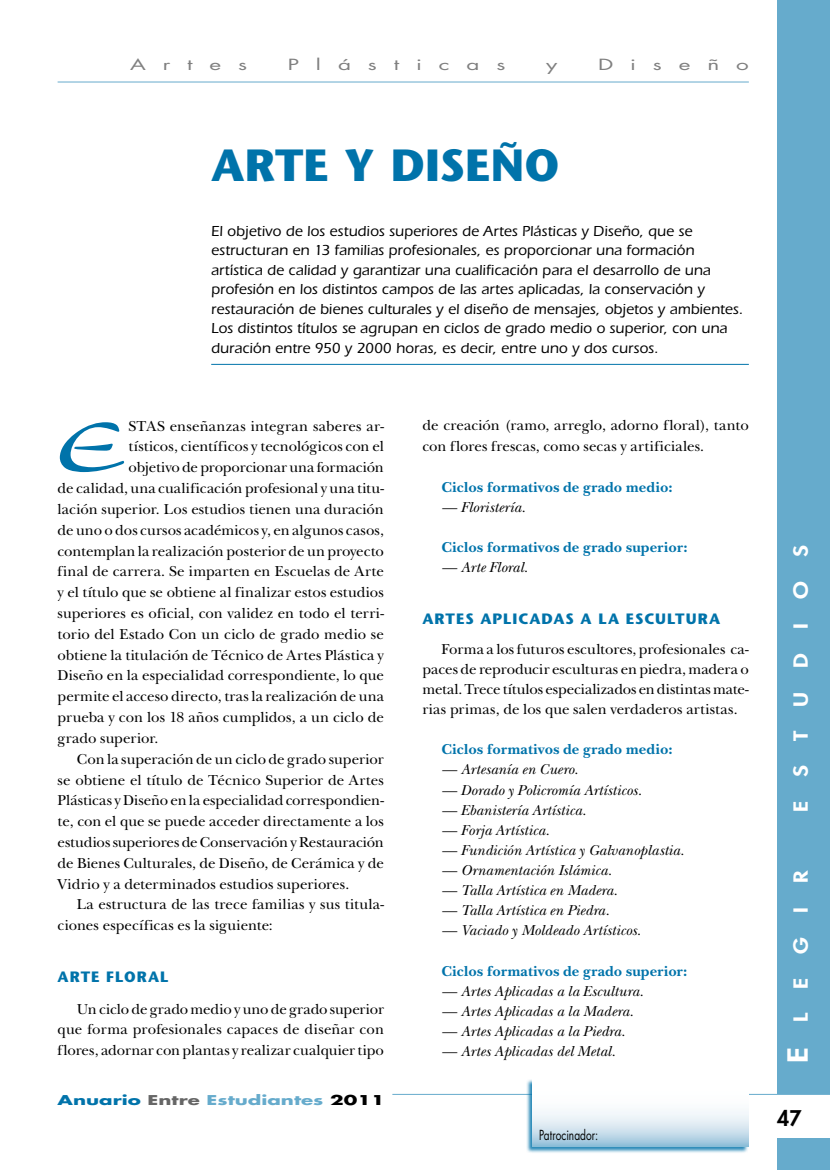
<style>
.page{position:relative;width:830px;height:1170px;background:#fff}
.page>*{position:absolute;margin:0;border:0;box-sizing:border-box;transform-origin:0 0}
.t1{font:700 82.05px "Present LT Std";color:#0073aa}
.t2{font:700 45px "Stone Sans Std";color:#0073aa}
.t3{font:800 27px "Futura Std";color:#fff;scale:1.2 1}
.t4{font:800 21px "Futura Std";color:#000}
.t5{font:800 18.9px "Futura Std";color:#fff;scale:1.2 1}
.t6{font:15px/20.9px "New Baskerville Std";letter-spacing:.005em;color:#000}
.t7{font:500 15px/19.5px "ITC Eras Std";letter-spacing:.005em;color:#000}
.t8{font:italic 15px "New Baskerville Std";letter-spacing:.005em;color:#000}
.t9{font:700 15px "New Baskerville Std";letter-spacing:.015em;color:#0073aa}
.t10{font:700 15px "Stone Sans Std";letter-spacing:.065em;color:#0073aa}
.t11{font:15px "Futura Std";letter-spacing:.75em;color:#808080;scale:1.5 1}
.t12{font:13.5px "Futura Std";letter-spacing:.005em;color:#000;scale:.75 1}
.t13{font:700 13.2px "Futura Std";color:#66abcc;scale:1.5 1}
.s1{font-family:"Stone Sans Std";font-weight:700;color:#0073aa}
.s2{color:#0073aa}
.s3{color:#666}
.s4{color:#000}
.s5{font-size:18.9px}
</style>
<div class="page">
<div style="left:777px;top:0;width:52px;height:1169px;background:#66abcc"></div>
<div style="left:776px;top:1093px;width:53px;height:44px;background:#fff"></div>
<hr style="left:58px;top:82px;width:690px;height:1px;background:#66abcc">
<hr style="left:392px;top:1093px;width:437px;height:1px;background:#66abcc">
<div style="left:525px;top:1079px;width:223px;height:74px;background:#0073aa;opacity:.85"></div>
<svg style="left:532px;top:1079px;width:216px;height:67px"></svg>
<hr style="left:211px;top:364px;width:537px;height:1px;background:#0073aa">
<p class="t11" style="left:130px;top:55px;width:79px">Artes</p>
<p class="t11" style="left:287px;top:55px;width:146px">Plásticas</p>
<p class="t11" style="left:546px;top:55px;width:9px">y</p>
<p class="t11" style="left:597px;top:55px;width:102px">Diseño</p>
<p class="t2" style="left:211px;top:138px;width:30px">ARTE</p>
<p class="t2" style="left:344px;top:138px;width:72px">Y DISE</p>
<p class="t2" style="left:490px;top:138px;width:66px">ÑO</p>
<p class="t7" style="left:211px;top:221px;width:533px">El objetivo de los estudios superiores de Artes Plásticas y Diseño, que se estructuran en 13 familias profesionales, es proporcionar una formación artística de calidad y garantizar una cualificación para el desarrollo de una profesión en los distintos campos de las artes aplicadas, la conservación y restauración de bienes culturales y el diseño de mensajes, objetos y ambientes.<br>Los distintos títulos se agrupan en ciclos de grado medio o superior, con una duración entre 950 y 2000 horas, es decir, entre uno y dos cursos.</p>
<p class="t1" style="left:58px;top:402px;width:68px">E</p>
<p class="t6" style="left:128px;top:415px;width:257px">STAS enseñanzas integran saberes ar-</p>
<p class="t6" style="left:128px;top:436px;width:257px">tísticos, científicos y tecnológicos con el</p>
<p class="t6" style="left:128px;top:457px;width:257px">objetivo de proporcionar una formación</p>
<p class="t6" style="left:58px;top:478px;width:328px">de calidad, una cualificación profesional y una titu-</p>
<p class="t6" style="left:58px;top:498px;width:328px">lación superior. Los estudios tienen una duración</p>
<p class="t6" style="left:58px;top:519px;width:328px">de uno o dos cursos académicos y, en algunos casos,</p>
<p class="t6" style="left:58px;top:540px;width:328px">contemplan la realización posterior de un proyecto</p>
<p class="t6" style="left:58px;top:561px;width:327px">final de carrera. Se imparten en Escuelas de Arte</p>
<p class="t6" style="left:58px;top:582px;width:328px">y el título que se obtiene al finalizar estos estudios</p>
<p class="t6" style="left:58px;top:602px;width:328px">superiores es oficial, con validez en todo el terri-</p>
<p class="t6" style="left:58px;top:623px;width:328px">torio del Estado Con un ciclo de grado medio se</p>
<p class="t6" style="left:58px;top:644px;width:327px">obtiene la titulación de Técnico de Artes Plástica y</p>
<p class="t6" style="left:58px;top:665px;width:327px">Diseño en la especialidad correspondiente, lo que</p>
<p class="t6" style="left:58px;top:686px;width:328px">permite el acceso directo, tras la realización de una</p>
<p class="t6" style="left:58px;top:706px;width:328px">prueba y con los 18 años cumplidos, a un ciclo de</p>
<p class="t6" style="left:58px;top:727px;width:102px">grado superior.</p>
<p class="t6" style="left:77px;top:748px;width:308px">Con la superación de un ciclo de grado superior</p>
<p class="t6" style="left:58px;top:769px;width:328px">se obtiene el título de Técnico Superior de Artes</p>
<p class="t6" style="left:58px;top:790px;width:328px">Plásticas y Diseño en la especialidad correspondien-</p>
<p class="t6" style="left:58px;top:811px;width:327px">te, con el que se puede acceder directamente a los</p>
<p class="t6" style="left:58px;top:831px;width:328px">estudios superiores de Conservación y Restauración</p>
<p class="t6" style="left:58px;top:852px;width:327px">de Bienes Culturales, de Diseño, de Cerámica y de</p>
<p class="t6" style="left:58px;top:873px;width:293px">Vidrio y a determinados estudios superiores.</p>
<p class="t6" style="left:77px;top:894px;width:308px">La estructura de las trece familias y sus titula-</p>
<p class="t6" style="left:58px;top:915px;width:217px">ciones específicas es la siguiente:</p>
<p class="t10" style="left:58px;top:967px;width:12px">ARTE</p>
<p class="t10" style="left:106px;top:967px;width:31px">FLORA</p>
<p class="t6" style="left:77px;top:961px;width:308px;line-height:31.8px;text-indent:83px"><span class="s1">L<br></span>Un ciclo de grado medio y uno de grado superior</p>
<p class="t6" style="left:58px;top:1019px;width:328px">que forma profesionales capaces de diseñar con flores, adornar con plantas y realizar cualquier tipo</p>
<p class="t13" style="left:58px;top:1091px;width:219px"><span class="s2">Anuario</span> <span class="s3">Entre</span> Estudiantes <span class="s4">2011</span></p>
<p class="t6" style="left:422px;top:415px;width:328px">de creación (ramo, arreglo, adorno floral), tanto con flores frescas, como secas y artificiales.</p>
<p class="t9" style="left:441px;top:478px;width:232px">Ciclos formativos de grado medio:</p>
<p class="t8" style="left:441px;top:498px;width:85px">— Floristería.</p>
<p class="t9" style="left:441px;top:538px;width:247px">Ciclos formativos de grado superior:</p>
<p class="t8" style="left:441px;top:558px;width:88px">— Arte Floral.</p>
<p class="t10" style="left:422px;top:609px;width:12px">ARTES</p>
<p class="t10" style="left:480px;top:609px;width:43px">APLICADAS</p>
<p class="t10" style="left:580px;top:609px;width:56px">A LA ESC</p>
<p class="t6" style="left:441px;top:604px;width:308px;line-height:29.7px;text-indent:213px"><span class="s1">ULTURA<br></span>Forma a los futuros escultores, profesionales ca-</p>
<p class="t6" style="left:422px;top:659px;width:328px;line-height:20.1px;text-align:justify">paces de reproducir esculturas en piedra, madera o metal. Trece títulos especializados en distintas mate&shy;rias primas, de los que salen verdaderos artistas.</p>
<p class="t9" style="left:441px;top:740px;width:232px">Ciclos formativos de grado medio:</p>
<p class="t8" style="left:441px;top:760px;width:138px">— Artesanía en Cuero.</p>
<p class="t8" style="left:441px;top:780px;width:202px">— Dorado y Policromía Artísticos.</p>
<p class="t8" style="left:441px;top:801px;width:146px">— Ebanistería Artística.</p>
<p class="t8" style="left:441px;top:821px;width:109px">— Forja Artística.</p>
<p class="t8" style="left:441px;top:841px;width:244px">— Fundición Artística y Galvanoplastia.</p>
<p class="t8" style="left:441px;top:861px;width:172px">— Ornamentación Islámica.</p>
<p class="t8" style="left:441px;top:881px;width:178px">— Talla Artística en Madera.</p>
<p class="t8" style="left:441px;top:901px;width:169px">— Talla Artística en Piedra.</p>
<p class="t8" style="left:441px;top:921px;width:201px">— Vaciado y Moldeado Artísticos.</p>
<p class="t9" style="left:441px;top:961px;width:247px">Ciclos formativos de grado superior:</p>
<p class="t8" style="left:441px;top:981px;width:203px">— Artes Aplicadas a la Escultura.</p>
<p class="t8" style="left:441px;top:1002px;width:193px">— Artes Aplicadas a la Madera.</p>
<p class="t8" style="left:441px;top:1022px;width:185px">— Artes Aplicadas a la Piedra.</p>
<p class="t8" style="left:441px;top:1042px;width:175px">— Artes Aplicadas del Metal.</p>
<p class="t12" style="left:539px;top:1126px;width:80px">Patrocinador:</p>
<p class="t5" style="left:788px;top:557px;width:11px;rotate:-90deg">s</p>
<p class="t5" style="left:788px;top:598px;width:16px;rotate:-90deg">o</p>
<p class="t5" style="left:788px;top:628px;width:6px;rotate:-90deg">i</p>
<p class="t5" style="left:788px;top:667px;width:14px;rotate:-90deg">d</p>
<p class="t5" style="left:788px;top:707px;width:14px;rotate:-90deg">u</p>
<p class="t5" style="left:788px;top:741px;width:10px;rotate:-90deg">t</p>
<p class="t5" style="left:788px;top:777px;width:11px;rotate:-90deg">s</p>
<p class="t5" style="left:788px;top:812px;width:9px;rotate:-90deg">e</p>
<p class="t5" style="left:788px;top:882px;width:12px;rotate:-90deg">r</p>
<p class="t5" style="left:788px;top:913px;width:6px;rotate:-90deg">i</p>
<p class="t5" style="left:788px;top:954px;width:15px;rotate:-90deg">g</p>
<p class="t5" style="left:788px;top:989px;width:9px;rotate:-90deg">e</p>
<p class="t3" style="left:780px;top:1062px;width:43px;rotate:-90deg">E <span class="s5">l</span></p>
<p class="t4" style="left:776px;top:1104px;width:26px">47</p>
</div>
